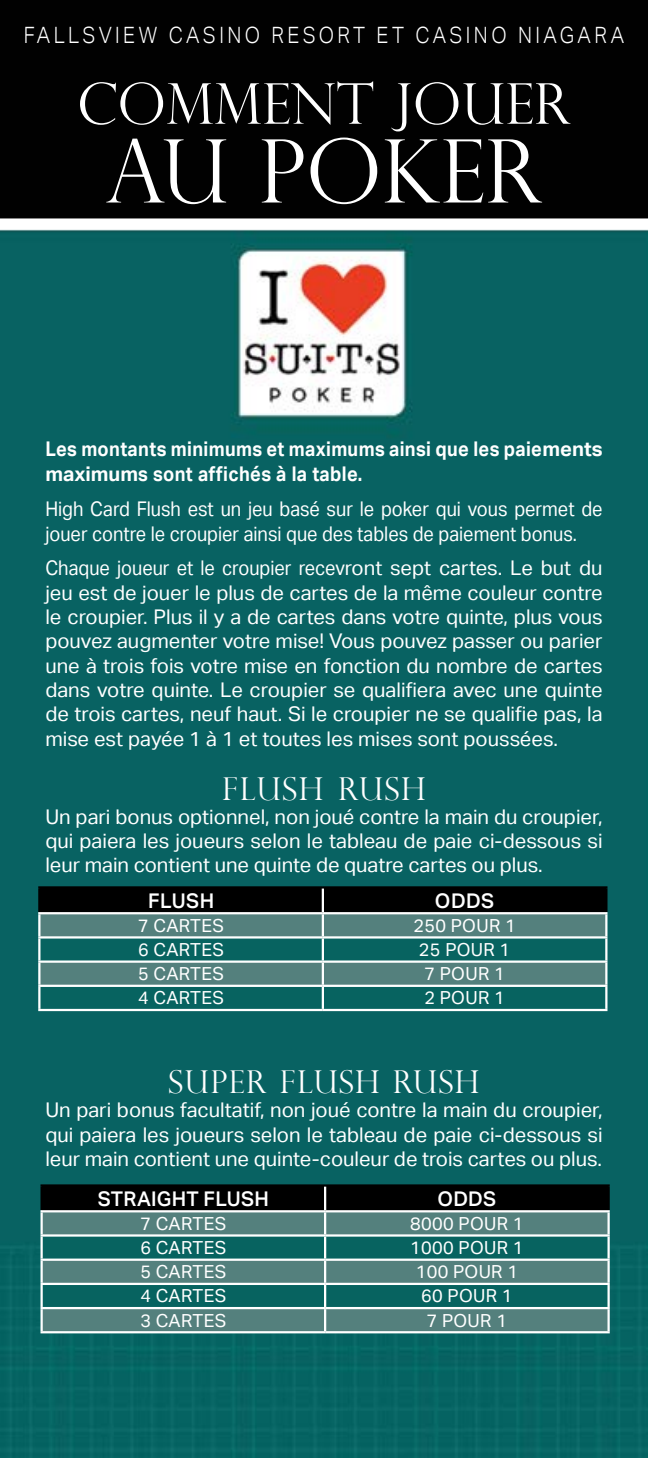
<style>
.page{position:relative;width:648px;height:1458px;background:#fff}
.page>*{position:absolute;margin:0;border:0;box-sizing:border-box;transform-origin:0 0}
.t1{font:300 87.75px "Perpetua Titling";color:#fff}
.t2{font:300 56.25px "Perpetua Titling";color:#fff}
.t3{font:300 31.5px "Perpetua Titling";letter-spacing:.04em;color:#fff}
.t4{font:300 22.5px "Aktiv Grotesk";letter-spacing:.17em;color:#fff;scale:.9 1}
.t5{font:20.25px/24.3px "Aktiv Grotesk";color:#fff;scale:.9 1}
.t6{font:20.25px/24.3px "Aktiv Grotesk";color:#fff;text-align:justify}
.t7{font:700 20.25px/24.8px "Aktiv Grotesk";letter-spacing:.02em;color:#fff;scale:.9 1}
.t8{font:500 20.25px "Aktiv Grotesk";letter-spacing:.01em;color:#fff}
.t9{font:18px "Aktiv Grotesk";letter-spacing:.02em;color:#fff}
</style>
<div class="page">
<img style="left:0;top:0;width:648px;height:1458px">
<div style="left:0;top:218px;width:648px;height:12px;background:#fff"></div>
<div style="left:40px;top:889px;width:565px;height:23px;background:#000"></div>
<div style="left:40px;top:914px;width:565px;height:71px;background:#54807d"></div>
<div style="left:40px;top:939px;width:565px;height:22px;background:#076360"></div>
<div style="left:40px;top:987px;width:565px;height:22px;background:#076360"></div>
<hr style="left:38px;top:914px;width:2px;height:22px;background:#fff">
<hr style="left:322px;top:914px;width:2px;height:22px;background:#fff">
<hr style="left:605px;top:914px;width:3px;height:22px;background:#fff">
<hr style="left:38px;top:936px;width:285px;height:3px;background:#fff">
<hr style="left:38px;top:939px;width:2px;height:22px;background:#fff">
<hr style="left:323px;top:936px;width:285px;height:3px;background:#fff">
<hr style="left:322px;top:939px;width:2px;height:22px;background:#fff">
<hr style="left:605px;top:939px;width:3px;height:22px;background:#fff">
<hr style="left:38px;top:961px;width:285px;height:2px;background:#fff">
<hr style="left:38px;top:963px;width:2px;height:22px;background:#fff">
<hr style="left:323px;top:961px;width:285px;height:2px;background:#fff">
<hr style="left:322px;top:963px;width:2px;height:22px;background:#fff">
<hr style="left:605px;top:963px;width:3px;height:22px;background:#fff">
<hr style="left:38px;top:985px;width:285px;height:2px;background:#fff">
<hr style="left:38px;top:987px;width:2px;height:22px;background:#fff">
<hr style="left:323px;top:985px;width:285px;height:2px;background:#fff">
<hr style="left:322px;top:987px;width:2px;height:22px;background:#fff">
<hr style="left:605px;top:987px;width:3px;height:22px;background:#fff">
<hr style="left:38px;top:1009px;width:285px;height:2px;background:#fff">
<hr style="left:323px;top:1009px;width:285px;height:2px;background:#fff">
<hr style="left:38px;top:886px;width:285px;height:3px;background:#000">
<hr style="left:38px;top:889px;width:2px;height:23px;background:#000">
<hr style="left:38px;top:912px;width:285px;height:2px;background:#fff">
<hr style="left:323px;top:886px;width:285px;height:3px;background:#000">
<hr style="left:605px;top:889px;width:3px;height:23px;background:#000">
<hr style="left:322px;top:889px;width:2px;height:23px;background:#fff">
<hr style="left:323px;top:912px;width:285px;height:2px;background:#fff">
<div style="left:43px;top:1187px;width:565px;height:23px;background:#000"></div>
<div style="left:43px;top:1212px;width:565px;height:119px;background:#54807d"></div>
<div style="left:43px;top:1237px;width:565px;height:22px;background:#076360"></div>
<div style="left:43px;top:1285px;width:565px;height:22px;background:#076360"></div>
<hr style="left:40px;top:1212px;width:3px;height:22px;background:#fff">
<hr style="left:324px;top:1212px;width:2px;height:22px;background:#fff">
<hr style="left:608px;top:1212px;width:2px;height:22px;background:#fff">
<hr style="left:40px;top:1234px;width:285px;height:3px;background:#fff">
<hr style="left:40px;top:1237px;width:3px;height:22px;background:#fff">
<hr style="left:325px;top:1234px;width:285px;height:3px;background:#fff">
<hr style="left:324px;top:1237px;width:2px;height:22px;background:#fff">
<hr style="left:608px;top:1237px;width:2px;height:22px;background:#fff">
<hr style="left:40px;top:1259px;width:285px;height:2px;background:#fff">
<hr style="left:40px;top:1261px;width:3px;height:22px;background:#fff">
<hr style="left:325px;top:1259px;width:285px;height:2px;background:#fff">
<hr style="left:324px;top:1261px;width:2px;height:22px;background:#fff">
<hr style="left:608px;top:1261px;width:2px;height:22px;background:#fff">
<hr style="left:40px;top:1283px;width:285px;height:2px;background:#fff">
<hr style="left:40px;top:1285px;width:3px;height:22px;background:#fff">
<hr style="left:325px;top:1283px;width:285px;height:2px;background:#fff">
<hr style="left:324px;top:1285px;width:2px;height:22px;background:#fff">
<hr style="left:608px;top:1285px;width:2px;height:22px;background:#fff">
<hr style="left:40px;top:1307px;width:285px;height:2px;background:#fff">
<hr style="left:40px;top:1309px;width:3px;height:22px;background:#fff">
<hr style="left:325px;top:1307px;width:285px;height:2px;background:#fff">
<hr style="left:324px;top:1309px;width:2px;height:22px;background:#fff">
<hr style="left:608px;top:1309px;width:2px;height:22px;background:#fff">
<hr style="left:40px;top:1331px;width:285px;height:2px;background:#fff">
<hr style="left:325px;top:1331px;width:285px;height:2px;background:#fff">
<hr style="left:40px;top:1184px;width:285px;height:3px;background:#000">
<hr style="left:40px;top:1187px;width:3px;height:23px;background:#000">
<hr style="left:40px;top:1210px;width:285px;height:2px;background:#fff">
<hr style="left:325px;top:1184px;width:285px;height:3px;background:#000">
<hr style="left:608px;top:1187px;width:2px;height:23px;background:#000">
<hr style="left:324px;top:1187px;width:2px;height:23px;background:#fff">
<hr style="left:325px;top:1210px;width:285px;height:2px;background:#fff">
<p class="t4" style="left:24px;top:22px;width:668px">FALLSVIEW CASINO RESORT ET CASINO NIAGARA</p>
<p class="t2" style="left:77px;top:70px;width:495px">COMMENT JOUER</p>
<p class="t1" style="left:105px;top:118px;width:439px">AU POKER</p>
<p class="t7" style="left:45px;top:437px;width:621px">Les montants minimums et maximums ainsi que les paiements maximums sont affichés à la table.</p>
<p class="t5" style="left:45px;top:496px;width:621px">High Card Flush est un jeu basé sur le poker qui vous permet de jouer contre le croupier ainsi que des tables de paiement bonus.</p>
<p class="t5" style="left:45px;top:556px;width:621px;text-align:justify">Chaque joueur et le croupier recevront sept cartes. Le but du jeu est de jouer le plus de cartes de la même couleur contre le croupier. Plus il y a de cartes dans votre quinte, plus vous pouvez augmenter votre mise! Vous pouvez passer ou parier une à trois fois votre mise en fonction du nombre de cartes dans votre quinte. Le croupier se qualifiera avec une quinte de trois cartes, neuf haut. Si le croupier ne se qualifie pas, la mise est payée 1 à 1 et toutes les mises sont poussées.</p>
<p class="t3" style="left:222px;top:769px;width:205px">FLUSH RUSH</p>
<p class="t6" style="left:45px;top:805px;width:559px">Un pari bonus optionnel, non joué contre la main du croupier, qui paiera les joueurs selon le tableau de paie ci-dessous si leur main contient une quinte de quatre cartes ou plus.</p>
<p class="t8" style="left:148px;top:889px;width:68px">FLUSH</p>
<p class="t8" style="left:435px;top:889px;width:61px">ODDS</p>
<p class="t9" style="left:138px;top:915px;width:88px">7 CARTES</p>
<p class="t9" style="left:413px;top:915px;width:104px">250 POUR 1</p>
<p class="t9" style="left:138px;top:939px;width:88px">6 CARTES</p>
<p class="t9" style="left:419px;top:939px;width:93px">25 POUR 1</p>
<p class="t9" style="left:138px;top:963px;width:88px">5 CARTES</p>
<p class="t9" style="left:424px;top:963px;width:82px">7 POUR 1</p>
<p class="t9" style="left:138px;top:988px;width:88px">4 CARTES</p>
<p class="t9" style="left:424px;top:988px;width:82px">2 POUR 1</p>
<p class="t3" style="left:169px;top:1063px;width:312px">SUPER FLUSH RUSH</p>
<p class="t6" style="left:45px;top:1098px;width:559px">Un pari bonus facultatif, non joué contre la main du croupier, qui paiera les joueurs selon le tableau de paie ci-dessous si leur main contient une quinte-couleur de trois cartes ou plus.</p>
<p class="t8" style="left:98px;top:1187px;width:173px">STRAIGHT FLUSH</p>
<p class="t8" style="left:438px;top:1187px;width:60px">ODDS</p>
<p class="t9" style="left:140px;top:1213px;width:88px">7 CARTES</p>
<p class="t9" style="left:410px;top:1213px;width:115px">8000 POUR 1</p>
<p class="t9" style="left:140px;top:1237px;width:88px">6 CARTES</p>
<p class="t9" style="left:410px;top:1237px;width:115px">1000 POUR 1</p>
<p class="t9" style="left:140px;top:1261px;width:88px">5 CARTES</p>
<p class="t9" style="left:416px;top:1261px;width:104px">100 POUR 1</p>
<p class="t9" style="left:140px;top:1286px;width:88px">4 CARTES</p>
<p class="t9" style="left:421px;top:1286px;width:93px">60 POUR 1</p>
<p class="t9" style="left:140px;top:1310px;width:88px">3 CARTES</p>
<p class="t9" style="left:427px;top:1310px;width:82px">7 POUR 1</p>
</div>
